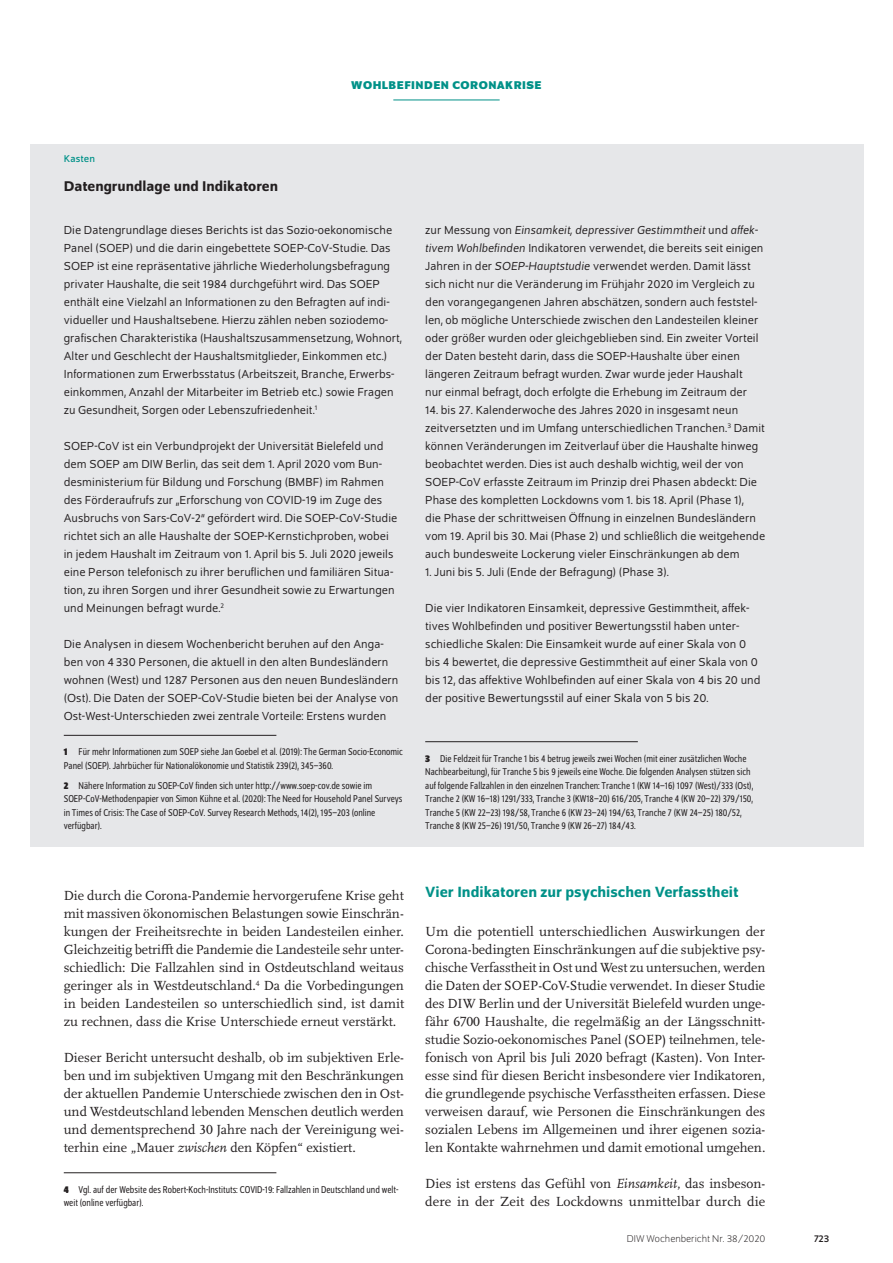
<style>
.page{position:relative;width:893px;height:1263px;background:#fff}
.page>*{position:absolute;margin:0;border:0;box-sizing:border-box;transform-origin:0 0}
.t1{font:500 15.75px "Schumpeter";color:#009188}
.t2{font:500 15px "Schumpeter";color:#231f20}
.t3{font:13.8px/18px "Scala Pro";color:#231f20;text-align:justify}
.t4{font:12.3px/18px "Schumpeter Blond";letter-spacing:.005em;color:#231f20}
.t5{font:700 12px "Schumpeter";color:#009188}
.t6{font:semi-condensed 10.5px/13.5px "Schumpeter Blond";color:#231f20}
.t7{font:300 10.5px "Schumpeter";color:#231f20}
.t8{font:10.5px "Schumpeter";letter-spacing:.01em;color:#009188}
.t9{font:10.5px "Schumpeter";color:#231f20}
.s1{font-family:"Schumpeter";font-weight:700}
.s2{font-style:italic}
</style>
<div class="page">
<hr style="left:393px;top:100px;width:107px;height:1px;background:#009188">
<hr style="left:64px;top:1172px;width:212px;height:1px;background:#231f20">
<div style="left:30px;top:144px;width:833px;height:702px;background:#e6e7e9"></div>
<hr style="left:64px;top:735px;width:212px;height:1px;background:#231f20">
<hr style="left:425px;top:741px;width:213px;height:1px;background:#231f20">
<p class="t5" style="left:351px;top:79px;width:21px">WOHLBEFINDEN</p>
<p class="t5" style="left:453px;top:79px;width:18px">CORONAKRISE</p>
<p class="t8" style="left:64px;top:153px;width:33px">Kasten</p>
<p class="t2" style="left:64px;top:178px;width:216px">Datengrundlage und Indikatoren</p>
<p class="t4" style="left:64px;top:221px;width:339px">Die Datengrundlage dieses Berichts ist das Sozio-oekonomische Panel (SOEP) und die darin eingebettete SOEP-CoV-Studie. Das SOEP ist eine repräsentative jährliche Wiederholungsbefragung privater Haushalte, die seit 1984 durchgeführt wird. Das SOEP enthält eine Vielzahl an Informationen zu den Befragten auf indi&shy;vidueller und Haushaltsebene. Hierzu zählen neben soziodemo&shy;grafischen Charakteristika (Haushaltszusammensetzung, Wohnort, Alter und Geschlecht der Haushaltsmitglieder, Einkommen etc.)<br>Informationen zum Erwerbsstatus (Arbeitszeit, Branche, Erwerbs&shy;einkommen, Anzahl der Mitarbeiter im Betrieb etc.) sowie Fragen zu Gesundheit, Sorgen oder Lebenszufriedenheit.<sup>1</sup></p>
<p class="t4" style="left:64px;top:437px;width:335px">SOEP-CoV ist ein Verbundprojekt der Universität Bielefeld und dem SOEP am DIW Berlin, das seit dem 1. April 2020 vom Bun&shy;desministerium für Bildung und Forschung (BMBF) im Rahmen des Förderaufrufs zur „Erforschung von COVID-19 im Zuge des Ausbruchs von Sars-CoV-2“ gefördert wird. Die SOEP-CoV-Studie richtet sich an alle Haushalte der SOEP-Kernstichproben, wobei in jedem Haushalt im Zeitraum von 1. April bis 5. Juli 2020 jeweils eine Person telefonisch zu ihrer beruflichen und familiären Situa&shy;tion, zu ihren Sorgen und ihrer Gesundheit sowie zu Erwartungen und Meinungen befragt wurde.<sup>2</sup></p>
<p class="t4" style="left:64px;top:635px;width:336px">Die Analysen in diesem Wochenbericht beruhen auf den Anga&shy;ben von 4 330 Personen, die aktuell in den alten Bundesländern wohnen (West) und 1287 Personen aus den neuen Bundesländern (Ost). Die Daten der SOEP-CoV-Studie bieten bei der Analyse von Ost-West-Unterschieden zwei zentrale Vorteile: Erstens wurden</p>
<p class="t6" style="left:64px;top:745px;width:341px"><span class="s1">1</span> Für mehr Informationen zum SOEP siehe Jan Goebel et al. (2019): The German Socio-Economic<br>Panel (SOEP). Jahrbücher für Nationalökonomie und Statistik 239(2), 345–360.</p>
<p class="t6" style="left:64px;top:779px;width:340px"><span class="s1">2</span> Nähere Information zu SOEP-CoV finden sich unter http://www.soep-cov.de sowie im SOEP-CoV-Methodenpapier von Simon Kühne et al. (2020): The Need for Household Panel Surveys in Times of Crisis: The Case of SOEP-CoV. Survey Research Methods, 14(2), 195–203 (online verfügbar).</p>
<p class="t4" style="left:425px;top:221px;width:340px">zur Messung von <span class="s2">Einsamkeit, depressiver Gestimmtheit</span> und <span class="s2">affek&shy;tivem Wohlbefinden</span> Indikatoren verwendet, die bereits seit einigen Jahren in der <span class="s2">SOEP-Hauptstudie</span> verwendet werden. Damit lässt sich nicht nur die Veränderung im Frühjahr 2020 im Vergleich zu den vorangegangenen Jahren abschätzen, sondern auch feststel&shy;len, ob mögliche Unterschiede zwischen den Landesteilen kleiner oder größer wurden oder gleichgeblieben sind. Ein zweiter Vorteil der Daten besteht darin, dass die SOEP-Haushalte über einen längeren Zeitraum befragt wurden. Zwar wurde jeder Haushalt<br>nur einmal befragt, doch erfolgte die Erhebung im Zeitraum der</p>
<p class="t4" style="left:425px;top:401px;width:342px">14. bis 27. Kalenderwoche des Jahres 2020 in insgesamt neun zeitversetzten und im Umfang unterschiedlichen Tranchen.<sup>3</sup> Damit können Veränderungen im Zeitverlauf über die Haushalte hinweg beobachtet werden. Dies ist auch deshalb wichtig, weil der von SOEP-CoV erfasste Zeitraum im Prinzip drei Phasen abdeckt: Die Phase des kompletten Lockdowns vom 1. bis 18. April (Phase 1),<br>die Phase der schrittweisen Öffnung in einzelnen Bundesländern vom 19. April bis 30. Mai (Phase 2) und schließlich die weitgehende auch bundesweite Lockerung vieler Einschränkungen ab dem</p>
<p class="t4" style="left:425px;top:563px;width:245px">1. Juni bis 5. Juli (Ende der Befragung) (Phase 3).</p>
<p class="t4" style="left:425px;top:599px;width:337px">Die vier Indikatoren Einsamkeit, depressive Gestimmtheit, affek&shy;tives Wohlbefinden und positiver Bewertungsstil haben unter&shy;schiedliche Skalen: Die Einsamkeit wurde auf einer Skala von 0 bis 4 bewertet, die depressive Gestimmtheit auf einer Skala von 0 bis 12, das affektive Wohlbefinden auf einer Skala von 4 bis 20 und der positive Bewertungsstil auf einer Skala von 5 bis 20.</p>
<p class="t6" style="left:425px;top:752px;width:329px"><span class="s1">3</span> Die Feldzeit für Tranche 1 bis 4 betrug jeweils zwei Wochen (mit einer zusätzlichen Woche Nachbearbeitung), für Tranche 5 bis 9 jeweils eine Woche. Die folgenden Analysen stützen sich auf folgende Fallzahlen in den einzelnen Tranchen: Tranche 1 (KW 14–16) 1097 (West)/333 (Ost), Tranche 2 (KW 16–18) 1291/333, Tranche 3 (KW18–20) 616/205, Tranche 4 (KW 20–22) 379/150, Tranche 5 (KW 22–23) 198/58, Tranche 6 (KW 23–24) 194/63, Tranche 7 (KW 24–25) 180/52, Tranche 8 (KW 25–26) 191/50, Tranche 9 (KW 26–27) 184/43.</p>
<p class="t3" style="left:64px;top:886px;width:342px">Die durch die Corona-Pandemie hervorgerufene Krise geht mit massiven ökonomischen Belastungen sowie Einschrän&shy;kungen der Freiheitsrechte in beiden Landesteilen einher.<br>Gleichzeitig betrifft die Pandemie die Landesteile sehr unter&shy;schiedlich: Die Fallzahlen sind in Ostdeutschland weitaus geringer als in Westdeutschland.<sup>4</sup> Da die Vorbedingungen in beiden Landesteilen so unterschiedlich sind, ist damit zu rechnen, dass die Krise Unterschiede erneut verstärkt.</p>
<p class="t3" style="left:64px;top:1048px;width:342px">Dieser Bericht untersucht deshalb, ob im subjektiven Erle&shy;ben und im subjektiven Umgang mit den Beschränkungen der aktuellen Pandemie Unterschiede zwischen den in Ost&shy;und Westdeutschland lebenden Menschen deutlich werden und dementsprechend 30 Jahre nach der Vereinigung wei&shy;terhin eine „Mauer <span class="s2">zwischen</span> den Köpfen“ existiert.</p>
<p class="t6" style="left:64px;top:1183px;width:336px"><span class="s1">4</span> Vgl. auf der Website des Robert-Koch-Instituts: COVID-19: Fallzahlen in Deutschland und welt&shy;weit (online verfügbar).</p>
<p class="t1" style="left:425px;top:883px;width:315px">Vier Indikatoren zur psychischen Verfasstheit</p>
<p class="t3" style="left:425px;top:922px;width:342px">Um die potentiell unterschiedlichen Auswirkungen der Corona-bedingten Einschränkungen auf die subjektive psy&shy;chische Verfasstheit in Ost und West zu untersuchen, werden die Daten der SOEP-CoV-Studie verwendet. In dieser Studie des DIW Berlin und der Universität Bielefeld wurden unge&shy;fähr 6700 Haushalte, die regelmäßig an der Längsschnitt&shy;studie Sozio-oekonomisches Panel (SOEP) teilnehmen, tele&shy;fonisch von April bis Juli 2020 befragt (Kasten). Von Inter&shy;esse sind für diesen Bericht insbesondere vier Indikatoren, die grundlegende psychische Verfasstheiten erfassen. Diese verweisen darauf, wie Personen die Einschränkungen des sozialen Lebens im Allgemeinen und ihrer eigenen sozia&shy;len Kontakte wahrnehmen und damit emotional umgehen.</p>
<p class="t3" style="left:425px;top:1174px;width:342px">Dies ist erstens das Gefühl von <span class="s2">Einsamkeit</span>, das insbeson&shy;dere in der Zeit des Lockdowns unmittelbar durch die</p>
<p class="t7" style="left:627px;top:1234px;width:140px">DIW Wochenbericht Nr. 38/2020</p>
<p class="t9" style="left:814px;top:1233px;width:17px">723</p>
</div>
